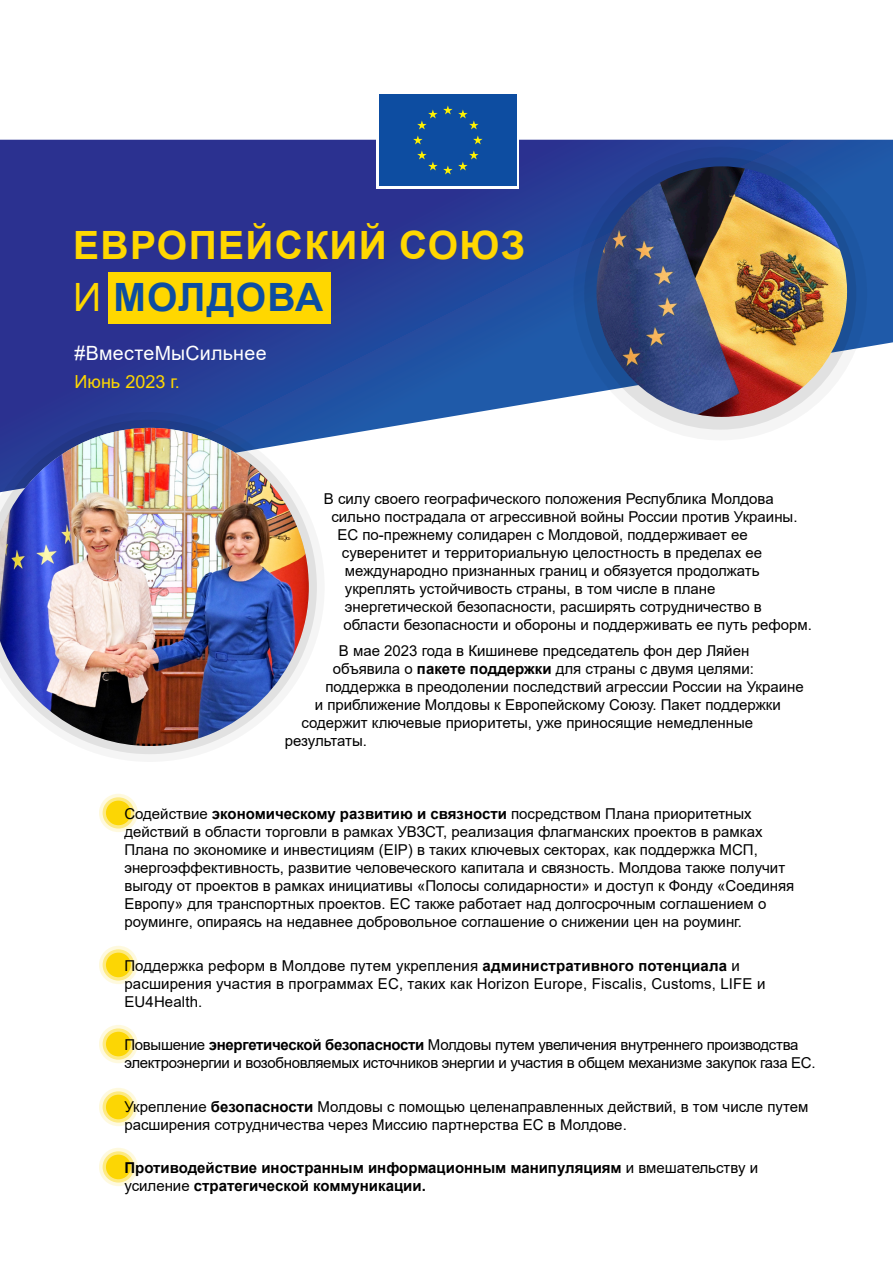
<style>
.page{position:relative;width:893px;height:1263px;background:#fff}
.page>*{position:absolute;margin:0;border:0;box-sizing:border-box;transform-origin:0 0}
.t1{font:700 39px/52.5px "Arial";letter-spacing:.035em;color:#ffd700}
.t2{font:19.65px "Arial";letter-spacing:.015em;color:#fff}
.t3{font:18px "Arial";color:#ffd700}
.t4{font:15px/18px "Arial";color:#000}
.t5{font:15px/18px "Arial";letter-spacing:-.02em;color:#000}
.t6{font:700 15px/18px "Arial";color:#000}
.s1{font-weight:400}
.s2{color:#0d4da1}
.s3{font-weight:700}
</style>
<div class="page">
<svg style="left:99px;top:794px;width:39px;height:38px"></svg>
<svg style="left:103px;top:797px;width:31px;height:31px"></svg>
<div style="left:106px;top:801px;width:25px;height:24px;background:#fcd604;border-radius:50%"></div>
<svg style="left:99px;top:946px;width:39px;height:38px"></svg>
<svg style="left:103px;top:949px;width:31px;height:31px"></svg>
<div style="left:106px;top:953px;width:25px;height:24px;background:#fcd604;border-radius:50%"></div>
<svg style="left:99px;top:1025px;width:39px;height:38px"></svg>
<svg style="left:103px;top:1028px;width:31px;height:32px"></svg>
<div style="left:106px;top:1032px;width:25px;height:24px;background:#fcd604;border-radius:50%"></div>
<svg style="left:99px;top:1088px;width:39px;height:38px"></svg>
<svg style="left:103px;top:1091px;width:31px;height:31px"></svg>
<div style="left:106px;top:1095px;width:25px;height:24px;background:#fcd604;border-radius:50%"></div>
<svg style="left:99px;top:1148px;width:39px;height:38px"></svg>
<svg style="left:103px;top:1151px;width:31px;height:31px"></svg>
<div style="left:106px;top:1154px;width:25px;height:25px;background:#fcd604;border-radius:50%"></div>
<svg style="left:0;top:140px;width:893px;height:298px;background:#394fa0"></svg>
<div style="left:376px;top:92px;width:143px;height:97px;background:#fff"></div>
<div style="left:379px;top:94px;width:138px;height:92px;background:#0d4da1"></div>
<svg style="left:413px;top:135px;width:10px;height:9px"></svg>
<svg style="left:417px;top:150px;width:62px;height:24px"></svg>
<svg style="left:473px;top:135px;width:10px;height:9px"></svg>
<svg style="left:417px;top:105px;width:62px;height:24px"></svg>
<div style="left:108px;top:273px;width:223px;height:51px;background:#ffd700"></div>
<svg style="left:573px;top:147px;width:294px;height:293px"></svg>
<img style="left:596px;top:166px;width:251px;height:251px;border-radius:125px">
<svg style="left:0;top:412px;width:325px;height:343px"></svg>
<img style="left:0;top:428px;width:309px;height:318px">
<p class="t1" style="left:73px;top:219px;width:454px">ЕВРОПЕЙСКИЙ СОЮЗ<br><span class="s1">И</span> <span class="s2">МОЛДОВА</span></p>
<p class="t2" style="left:75px;top:340px;width:193px">#ВместеМыСильнее</p>
<p class="t3" style="left:75px;top:370px;width:107px">Июнь 2023 г.</p>
<p class="t4" style="left:324px;top:489px;width:451px">В силу своего географического положения Республика Молдова</p>
<p class="t4" style="left:331px;top:507px;width:468px">сильно пострадала от агрессивной войны России против Украины.</p>
<p class="t4" style="left:337px;top:525px;width:412px">ЕС по-прежнему солидарен с Молдовой, поддерживает ее</p>
<p class="t4" style="left:342px;top:543px;width:422px">суверенитет и территориальную целостность в пределах ее</p>
<p class="t4" style="left:345px;top:561px;width:416px">международно признанных границ и обязуется продолжать</p>
<p class="t4" style="left:345px;top:579px;width:372px">укреплять устойчивость страны, в том числе в плане</p>
<p class="t4" style="left:345px;top:597px;width:418px">энергетической безопасности, расширять сотрудничество в</p>
<p class="t4" style="left:343px;top:615px;width:470px">области безопасности и обороны и поддерживать ее путь реформ.</p>
<p class="t4" style="left:339px;top:642px;width:412px">В мае 2023 года в Кишиневе председатель фон дер Ляйен</p>
<p class="t4" style="left:333px;top:660px;width:422px">объявила о <span class="s3">пакете поддержки</span> для страны с двумя целями:</p>
<p class="t4" style="left:325px;top:678px;width:480px">поддержка в преодолении последствий агрессии России на Украине</p>
<p class="t4" style="left:315px;top:696px;width:467px">и приближение Молдовы к Европейскому Союзу. Пакет поддержки</p>
<p class="t4" style="left:301px;top:714px;width:453px">содержит ключевые приоритеты, уже приносящие немедленные</p>
<p class="t4" style="left:285px;top:732px;width:84px">результаты.</p>
<p class="t4" style="left:124px;top:805px;width:671px">Содействие <span class="s3">экономическому развитию и связности</span> посредством Плана приоритетных действий в области торговли в рамках УВЗСТ, реализация флагманских проектов в рамках Плана по экономике и инвестициям (EIP) в таких ключевых секторах, как поддержка МСП, энергоэффективность, развитие человеческого капитала и связность. Молдова также получит выгоду от проектов в рамках инициативы «Полосы солидарности» и доступ к Фонду «Соединяя Европу» для транспортных проектов. ЕС также работает над долгосрочным соглашением о роуминге, опираясь на недавнее добровольное соглашение о снижении цен на роуминг.</p>
<p class="t4" style="left:124px;top:956px;width:642px">Поддержка реформ в Молдове путем укрепления <span class="s3">административного потенциала</span> и расширения участия в программах ЕС, таких как Horizon Europe, Fiscalis, Customs, LIFE и<br>EU4Health.</p>
<p class="t5" style="left:124px;top:1036px;width:693px">Повышение <span class="s3">энергетической безопасности</span> Молдовы путем увеличения внутреннего производства электроэнергии и возобновляемых источников энергии и участия в общем механизме закупок газа ЕС.</p>
<p class="t4" style="left:124px;top:1097px;width:686px">Укрепление <span class="s3">безопасности</span> Молдовы с помощью целенаправленных действий, в том числе путем расширения сотрудничества через Миссию партнерства ЕС в Молдове.</p>
<p class="t6" style="left:124px;top:1159px;width:635px">Противодействие иностранным информационным манипуляциям <span class="s1">и вмешательству и усиление</span> стратегической коммуникации.</p>
</div>
